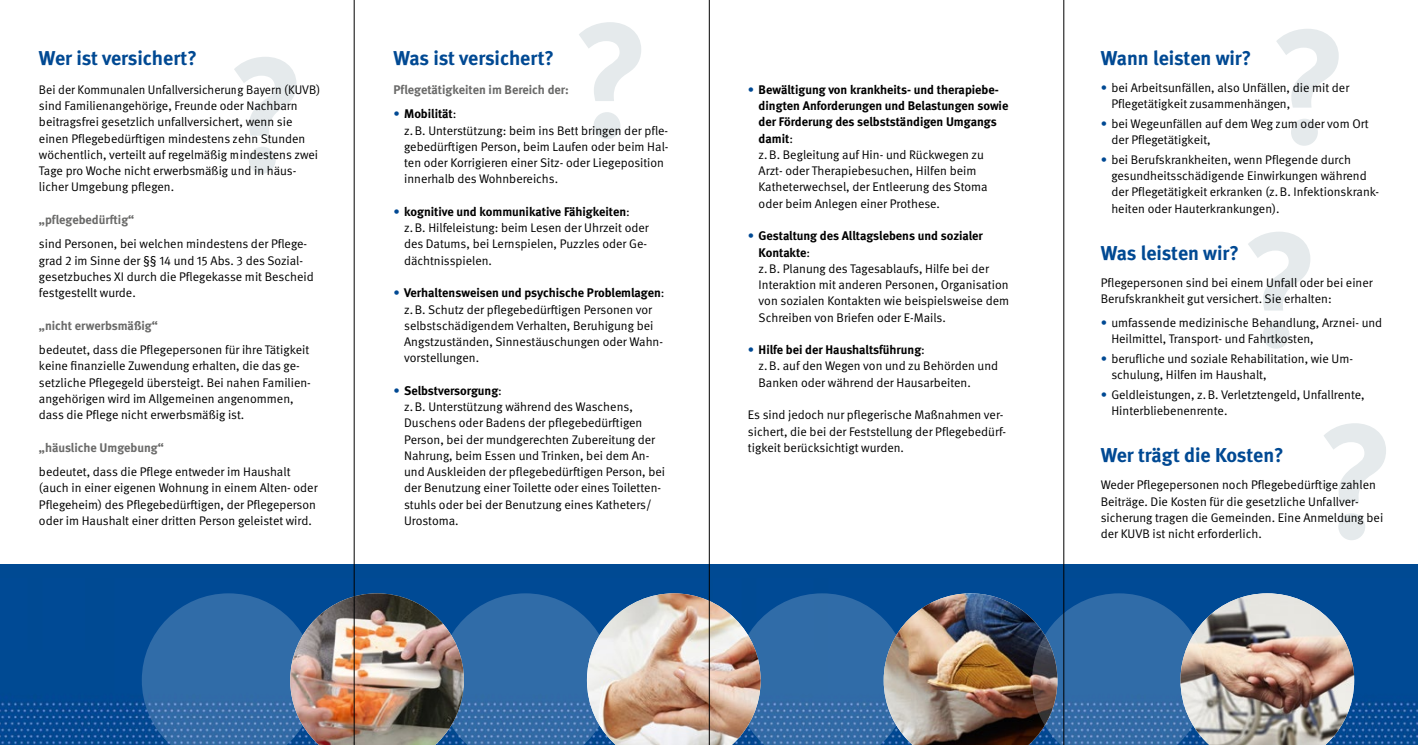
<style>
.page{position:relative;width:1418px;height:745px;background:#fff}
.page>*{position:absolute;margin:0;border:0;box-sizing:border-box;transform-origin:0 0}
.DGUV_Titel{font:700 20px "DGUV Meta";letter-spacing:-.005em;color:#004993}
.DGUV_GS{font:12.5px/16.2px "DGUV Meta";color:#000}
.DGUV_ZT{font:700 12.5px "DGUV Meta";color:#6a6a69}
.s1{color:#004993}
.s2{font-weight:700}
</style>
<div class="page">
<div style="left:0;top:564px;width:1417px;height:180px;background:#004a95"></div>
<img style="left:142px;top:593px;width:1212px;height:151px">
<img style="left:587px;top:593px;width:173px;height:151px">
<svg style="left:579px;top:22px;width:62px;height:117px"></svg>
<svg style="left:1248px;top:232px;width:62px;height:116px"></svg>
<svg style="left:1276px;top:29px;width:62px;height:117px"></svg>
<svg style="left:1324px;top:423px;width:61px;height:117px"></svg>
<svg style="left:234px;top:57px;width:62px;height:117px"></svg>
<hr style="left:709px;top:0;width:1px;height:744px;background:#000">
<hr style="left:354px;top:0;width:1px;height:744px;background:#000">
<hr style="left:1063px;top:0;width:1px;height:744px;background:#000">
<p class="DGUV_Titel" style="left:39px;top:46px;width:159px">Wer ist versichert?</p>
<p class="DGUV_GS" style="left:39px;top:82px;width:283px">Bei der Kommunalen Unfallversicherung Bayern (KUVB) sind Familienangehörige, Freunde oder Nachbarn beitragsfrei gesetzlich unfallversichert, wenn sie einen Pflegebedürftigen mindestens zehn Stunden wöchentlich, verteilt auf regelmäßig mindestens zwei Tage pro Woche nicht erwerbsmäßig und in häus&shy;licher Umgebung pflegen.</p>
<p class="DGUV_ZT" style="left:39px;top:212px;width:97px">„pflegebedürftig“</p>
<p class="DGUV_GS" style="left:39px;top:236px;width:276px">sind Personen, bei welchen mindestens der Pflege&shy;grad 2 im Sinne der §§ 14 und 15 Abs. 3 des Sozial&shy;gesetzbuches XI durch die Pflegekasse mit Bescheid festgestellt wurde.</p>
<p class="DGUV_ZT" style="left:39px;top:318px;width:120px">„nicht erwerbsmäßig“</p>
<p class="DGUV_GS" style="left:39px;top:342px;width:273px">bedeutet, dass die Pflegepersonen für ihre Tätigkeit keine finanzielle Zuwendung erhalten, die das ge&shy;setzliche Pflegegeld übersteigt. Bei nahen Familien&shy;angehörigen wird im Allgemeinen angenommen, dass die Pflege nicht erwerbsmäßig ist.</p>
<p class="DGUV_ZT" style="left:39px;top:439px;width:126px">„häusliche Umgebung“</p>
<p class="DGUV_GS" style="left:39px;top:463px;width:280px">bedeutet, dass die Pflege entweder im Haushalt (auch in einer eigenen Wohnung in einem Alten- oder Pflegeheim) des Pflegebedürftigen, der Pflegeperson oder im Haushalt einer dritten Person geleistet wird.</p>
<p class="DGUV_Titel" style="left:393px;top:46px;width:162px">Was ist versichert?</p>
<p class="DGUV_ZT" style="left:393px;top:82px;width:177px">Pflegetätigkeiten im Bereich der:</p>
<p class="DGUV_GS" style="left:404px;top:106px;width:266px;text-indent:-11px"><span class="s1">•</span> <span class="s2">Mobilität</span>:<br>z.B. Unterstützung: beim ins Bett bringen der pfle&shy;gebedürftigen Person, beim Laufen oder beim Hal&shy;ten oder Korrigieren einer Sitz- oder Liegeposition innerhalb des Wohnbereichs.</p>
<p class="DGUV_GS" style="left:404px;top:203px;width:246px;text-indent:-11px"><span class="s1">•</span> <span class="s2">kognitive und kommunikative Fähigkeiten</span>: z.B. Hilfeleistung: beim Lesen der Uhrzeit oder des Datums, bei Lernspielen, Puzzles oder Ge&shy;dächtnisspielen.</p>
<p class="DGUV_GS" style="left:404px;top:285px;width:262px;text-indent:-11px"><span class="s1">•</span> <span class="s2">Verhaltensweisen und psychische Problemlagen</span>: z.B. Schutz der pflegebedürftigen Personen vor selbstschädigendem Verhalten, Beruhigung bei Angstzuständen, Sinnestäuschungen oder Wahn&shy;vorstellungen.</p>
<p class="DGUV_GS" style="left:404px;top:382px;width:262px;text-indent:-11px"><span class="s1">•</span> <span class="s2">Selbstversorgung</span>:<br>z.B. Unterstützung während des Waschens, Duschens oder Badens der pflegebedürftigen Person, bei der mundgerechten Zubereitung der Nahrung, beim Essen und Trinken, bei dem An&shy;und Auskleiden der pflegebedürftigen Person, bei der Benutzung einer Toilette oder eines Toiletten&shy;stuhls oder bei der Benutzung eines Katheters/ Urostoma.</p>
<p class="DGUV_GS" style="left:758px;top:82px;width:251px;text-indent:-11px"><span class="s1">•</span> <span class="s2">Bewältigung von krankheits- und therapiebe&shy;dingten Anforderungen und Belastungen sowie der Förderung des selbstständigen Umgangs damit</span>:<br>z.B. Begleitung auf Hin- und Rückwegen zu Arzt- oder Therapiebesuchen, Hilfen beim Katheterwechsel, der Entleerung des Stoma oder beim Anlegen einer Prothese.</p>
<p class="DGUV_GS" style="left:758px;top:228px;width:252px;text-indent:-11px"><span class="s1">•</span> <span class="s2">Gestaltung des Alltagslebens und sozialer Kontakte</span>:<br>z.B. Planung des Tagesablaufs, Hilfe bei der Interaktion mit anderen Personen, Organisation von sozialen Kontakten wie beispielsweise dem Schreiben von Briefen oder E-Mails.</p>
<p class="DGUV_GS" style="left:758px;top:342px;width:241px;text-indent:-11px"><span class="s1">•</span> <span class="s2">Hilfe bei der Haushaltsführung</span>:<br>z.B. auf den Wegen von und zu Behörden und<br>Banken oder während der Hausarbeiten.</p>
<p class="DGUV_GS" style="left:748px;top:407px;width:260px">Es sind jedoch nur pflegerische Maßnahmen ver&shy;sichert, die bei der Feststellung der Pflegebedürf&shy;tigkeit berücksichtigt wurden.</p>
<p class="DGUV_Titel" style="left:1100px;top:46px;width:152px">Wann leisten wir?</p>
<p class="DGUV_GS" style="left:1111px;top:79px;width:239px;text-indent:-11px"><span class="s1">•</span> bei Arbeitsunfällen, also Unfällen, die mit der<br>Pflegetätigkeit zusammenhängen,</p>
<p class="DGUV_GS" style="left:1111px;top:115px;width:259px;text-indent:-11px"><span class="s1">•</span> bei Wegeunfällen auf dem Weg zum oder vom Ort der Pflegetätigkeit,</p>
<p class="DGUV_GS" style="left:1111px;top:152px;width:269px;text-indent:-11px"><span class="s1">•</span> bei Berufskrankheiten, wenn Pflegende durch gesundheitsschädigende Einwirkungen während der Pflegetätigkeit erkranken (z.B. Infektionskrank&shy;heiten oder Hauterkrankungen).</p>
<p class="DGUV_Titel" style="left:1100px;top:241px;width:140px">Was leisten wir?</p>
<p class="DGUV_GS" style="left:1100px;top:274px;width:273px">Pflegepersonen sind bei einem Unfall oder bei einer<br>Berufskrankheit gut versichert. Sie erhalten:</p>
<p class="DGUV_GS" style="left:1111px;top:314px;width:272px;text-indent:-11px"><span class="s1">•</span> umfassende medizinische Behandlung, Arznei- und<br>Heilmittel, Transport- und Fahrtkosten,</p>
<p class="DGUV_GS" style="left:1111px;top:350px;width:242px;text-indent:-11px"><span class="s1">•</span> berufliche und soziale Rehabilitation, wie Um&shy;schulung, Hilfen im Haushalt,</p>
<p class="DGUV_GS" style="left:1111px;top:386px;width:255px;text-indent:-11px"><span class="s1">•</span> Geldleistungen, z.B. Verletztengeld, Unfallrente,<br>Hinterbliebenenrente.</p>
<p class="DGUV_Titel" style="left:1100px;top:443px;width:184px">Wer trägt die Kosten?</p>
<p class="DGUV_GS" style="left:1100px;top:477px;width:284px">Weder Pflegepersonen noch Pflegebedürftige zahlen Beiträge. Die Kosten für die gesetzliche Unfallver&shy;sicherung tragen die Gemeinden. Eine Anmeldung bei der KUVB ist nicht erforderlich.</p>
</div>
